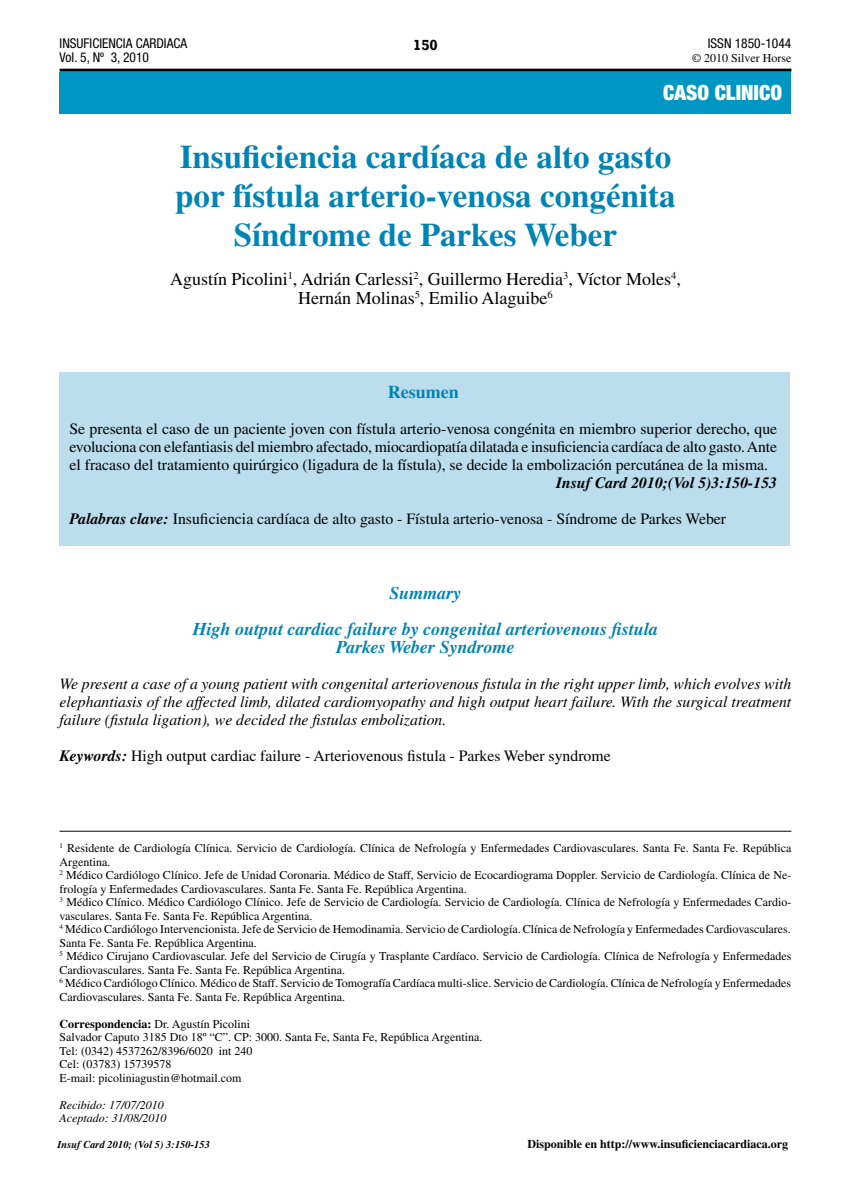
<style>
.page{position:relative;width:851px;height:1191px;background:#fff}
.page>*{position:absolute;margin:0;border:0;box-sizing:border-box;transform-origin:0 0}
.t1{font:700 33px/39px "Times LT Std";color:#0084b5;text-align:center}
.t2{font:900 condensed 21px "Helvetica Neue LT Std";color:#fff}
.t3{font:18px/18px "Times LT Std";color:#000;text-align:center}
.t4{font:italic 700 18px/36px "Times LT Std";color:#0084b5;text-align:center}
.t5{font:700 18px "Times LT Std";color:#0084b5}
.t6{font:15.75px/18px "Times LT Std";color:#000;text-align:justify}
.t7{font:italic 15.75px/18px "Times LT Std";color:#000;text-align:justify}
.t8{font:italic 700 15.75px "Times LT Std";color:#000}
.t9{font:700 15px "Rockwell";color:#000}
.t10{font:condensed 13.5px/14.4px "Helvetica Neue LT Std";color:#000}
.t11{font:12px/13.5px "Times LT Std";color:#000}
.t12{font:700 12px "Times LT Std";color:#000}
.t13{font:italic 12px/13.5px "Times LT Std";color:#000}
.t14{font:700 condensed 12px/14.4px "Helvetica Neue LT Std";letter-spacing:-.01em;color:#000;text-align:right}
.t15{font:italic 700 10.5px "Times LT Std";color:#000}
.s1{font-weight:700;font-style:italic}
.s2{font-weight:700}
</style>
<div class="page">
<div style="left:60px;top:72px;width:730px;height:42px;background:#0096c3"></div>
<hr style="left:60px;top:69px;width:731px;height:3px;background:#000">
<hr style="left:60px;top:831px;width:731px;height:1px;background:#000">
<div style="left:60px;top:372px;width:729px;height:174px;background:#bbdded"></div>
<p class="t10" style="left:60px;top:36px;width:129px">INSUFICIENCIA CARDIACA<br>Vol. 5, Nº 3, 2010</p>
<p class="t9" style="left:413px;top:35px;width:26px">150</p>
<p class="t14" style="left:665px;top:35px;width:127px">A Picolini y col.<br>Síndrome de Parkes Weber</p>
<p class="t10" style="left:707px;top:36px;width:85px">ISSN 1850-1044</p>
<p class="t11" style="left:692px;top:51px;width:101px">© 2010 Silver Horse</p>
<h2 class="t2" style="left:663px;top:79px;width:120px">CASO CLINICO</h2>
<h1 class="t1" style="left:175px;top:136px;width:502px">Insuficiencia cardíaca de alto gasto por fístula arterio-venosa congénita<br>Síndrome de Parkes Weber</h1>
<h3 class="t3" style="left:170px;top:270px;width:512px">Agustín Picolini<sup>1</sup>, Adrián Carlessi<sup>2</sup>, Guillermo Heredia<sup>3</sup>, Víctor Moles<sup>4</sup>,<br>Hernán Molinas<sup>5</sup>, Emilio Alaguibe<sup>6</sup></h3>
<h3 class="t5" style="left:388px;top:381px;width:72px">Resumen</h3>
<p class="t6" style="left:69px;top:420px;width:709px">Se presenta el caso de un paciente joven con fístula arterio-venosa congénita en miembro superior derecho, que evoluciona con elefantiasis del miembro afectado, miocardiopatía dilatada e insuficiencia cardíaca de alto gasto. Ante el fracaso del tratamiento quirúrgico (ligadura de la fístula), se decide la embolización percutánea de la misma.</p>
<h3 class="t8" style="left:556px;top:474px;width:222px">Insuf Card 2010;(Vol 5)3:150-153</h3>
<h3 class="t6" style="left:69px;top:510px;width:658px"><span class="s1">Palabras clave:</span> Insuficiencia cardíaca de alto gasto - Fístula arterio-venosa - Síndrome de Parkes Weber</h3>
<h3 class="t4" style="left:193px;top:575px;width:467px">Summary<br>High output cardiac failure by congenital arteriovenous fistula</h3>
<h3 class="t4" style="left:336px;top:629px;width:180px">Parkes Weber Syndrome</h3>
<p class="t7" style="left:60px;top:675px;width:733px">We present a case of a young patient with congenital arteriovenous fistula in the right upper limb, which evolves with elephantiasis of the affected limb, dilated cardiomyopathy and high output heart failure. With the surgical treatment failure (fistula ligation), we decided the fistulas embolization.</p>
<h3 class="t6" style="left:60px;top:747px;width:552px"><span class="s1">Keywords:</span> High output cardiac failure - Arteriovenous fistula - Parkes Weber syndrome</h3>
<p class="t11" style="left:60px;top:841px;width:733px"><sup>1</sup> Residente de Cardiología Clínica. Servicio de Cardiología. Clínica de Nefrología y Enfermedades Cardiovasculares. Santa Fe. Santa Fe. República Argentina.<br><sup>2</sup> Médico Cardiólogo Clínico. Jefe de Unidad Coronaria. Médico de Staff, Servicio de Ecocardiograma Doppler. Servicio de Cardiología. Clínica de Ne&shy;frología y Enfermedades Cardiovasculares. Santa Fe. Santa Fe. República Argentina.<br><sup>3</sup> Médico Clínico. Médico Cardiólogo Clínico. Jefe de Servicio de Cardiología. Servicio de Cardiología. Clínica de Nefrología y Enfermedades Cardio&shy;vasculares. Santa Fe. Santa Fe. República Argentina.<br><sup>4</sup> Médico Cardiólogo Intervencionista. Jefe de Servicio de Hemodinamia. Servicio de Cardiología. Clínica de Nefrología y Enfermedades Cardiovasculares.<br>Santa Fe. Santa Fe. República Argentina.<br><sup>5</sup> Médico Cirujano Cardiovascular. Jefe del Servicio de Cirugía y Trasplante Cardíaco. Servicio de Cardiología. Clínica de Nefrología y Enfermedades Cardiovasculares. Santa Fe. Santa Fe. República Argentina.<br><sup>6</sup> Médico Cardiólogo Clínico. Médico de Staff. Servicio de Tomografía Cardíaca multi-slice. Servicio de Cardiología. Clínica de Nefrología y Enfermedades Cardiovasculares. Santa Fe. Santa Fe. República Argentina.</p>
<p class="t11" style="left:60px;top:1016px;width:424px"><span class="s2">Correspondencia:</span> Dr. Agustín Picolini<br>Salvador Caputo 3185 Dto 18º “C”. CP: 3000. Santa Fe, Santa Fe, República Argentina.<br>Tel: (0342) 4537262/8396/6020 int 240<br>Cel: (03783) 15739578<br>E-mail: picoliniagustin@hotmail.com</p>
<p class="t13" style="left:60px;top:1097px;width:108px">Recibido: 17/07/2010<br>Aceptado: 31/08/2010</p>
<p class="t15" style="left:57px;top:1137px;width:154px">Insuf Card 2010; (Vol 5) 3:150-153</p>
<p class="t12" style="left:527px;top:1137px;width:262px">Disponible en http://www.insuficienciacardiaca.org</p>
</div>
